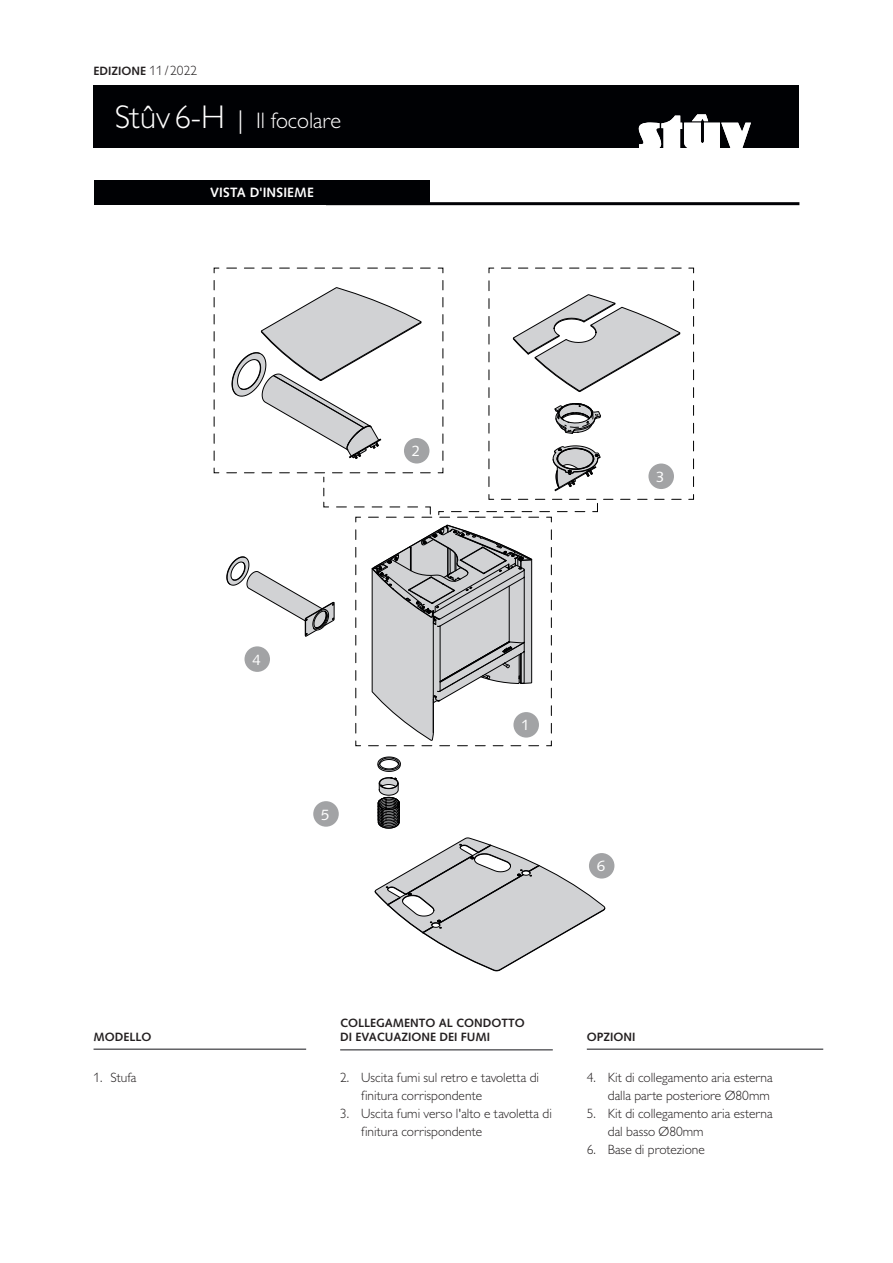
<style>
.page{position:relative;width:893px;height:1263px;background:#fff}
.page>*{position:absolute;margin:0;border:0;box-sizing:border-box;transform-origin:0 0}
.t1{font:300 22.5px "Gill Sans MT Pro";color:#fff}
.t2{font:15px "Syntax LT Std";color:#fff}
.t3{font:300 13.5px/18px "Gill Sans MT Pro";color:#231f20}
.t4{font:700 13.5px "Syntax LT Std";letter-spacing:.01em;color:#fff}
.t5{font:700 12px/14.4px "Syntax LT Std";color:#231f20}
.s1{font-family:"Gill Sans MT Pro";font-weight:300;font-size:13.5px}
.s2{font-size:33px}
.s3{font-size:25.5px}
</style>
<div class="page">
<div style="left:94px;top:85px;width:705px;height:63px;background:#000104"></div>
<hr style="left:326px;top:202px;width:473px;height:3px;background:#000104">
<div style="left:94px;top:180px;width:335px;height:25px;background:#000104"></div>
<svg style="left:639px;top:114px;width:112px;height:34px"></svg>
<svg style="left:377px;top:756px;width:24px;height:73px"></svg>
<svg style="left:375px;top:837px;width:230px;height:134px"></svg>
<svg style="left:213px;top:267px;width:481px;height:480px"></svg>
<div style="left:513px;top:712px;width:26px;height:26px;background:#a2a3a5;border-radius:50%"></div>
<div style="left:404px;top:438px;width:25px;height:25px;background:#a2a3a5;border-radius:50%"></div>
<div style="left:648px;top:463px;width:26px;height:26px;background:#a2a3a5;border-radius:50%"></div>
<div style="left:244px;top:646px;width:26px;height:26px;background:#a2a3a5;border-radius:50%"></div>
<div style="left:313px;top:801px;width:26px;height:26px;background:#a2a3a5;border-radius:50%"></div>
<div style="left:589px;top:853px;width:25px;height:25px;background:#a2a3a5;border-radius:50%"></div>
<hr style="left:94px;top:1048px;width:212px;height:2px;background:#636366">
<hr style="left:340px;top:1049px;width:213px;height:1px;background:#636366">
<hr style="left:587px;top:1048px;width:236px;height:2px;background:#636366">
<p class="t5" style="left:94px;top:64px;width:105px">EDIZIONE <span class="s1">11/ 2022</span></p>
<h1 class="t1" style="left:115px;top:107px;width:228px"><span class="s2">Stûv 6-H</span> <span class="s3">|</span> Il focolare</h1>
<p class="t4" style="left:210px;top:185px;width:105px">VISTA D'INSIEME</p>
<p class="t2" style="left:412px;top:442px;width:10px">2</p>
<p class="t2" style="left:656px;top:468px;width:10px">3</p>
<p class="t2" style="left:252px;top:651px;width:10px">4</p>
<p class="t2" style="left:321px;top:805px;width:10px">5</p>
<p class="t2" style="left:521px;top:716px;width:10px">1</p>
<p class="t2" style="left:597px;top:857px;width:10px">6</p>
<p class="t5" style="left:94px;top:1029px;width:59px">MODELLO</p>
<p class="t5" style="left:340px;top:1016px;width:186px">COLLEGAMENTO AL CONDOTTO<br>DI EVACUAZIONE DEI FUMI</p>
<p class="t3" style="left:94px;top:1068px;width:44px">1. Stufa</p>
<p class="t3" style="left:361px;top:1068px;width:179px;text-indent:-21px">2. Uscita fumi sul retro e tavoletta di finitura corrispondente</p>
<p class="t3" style="left:361px;top:1104px;width:192px;text-indent:-21px">3. Uscita fumi verso l'alto e tavoletta di finitura corrispondente</p>
<p class="t5" style="left:587px;top:1029px;width:50px">OPZIONI</p>
<p class="t3" style="left:587px;top:1068px;width:187px;text-align:right">4. Kit di collegamento aria esterna dalla parte posteriore Ø80mm</p>
<p class="t3" style="left:608px;top:1104px;width:166px;text-indent:-21px">5. Kit di collegamento aria esterna dal basso Ø80mm</p>
<p class="t3" style="left:587px;top:1140px;width:120px">6. Base di protezione</p>
</div>
